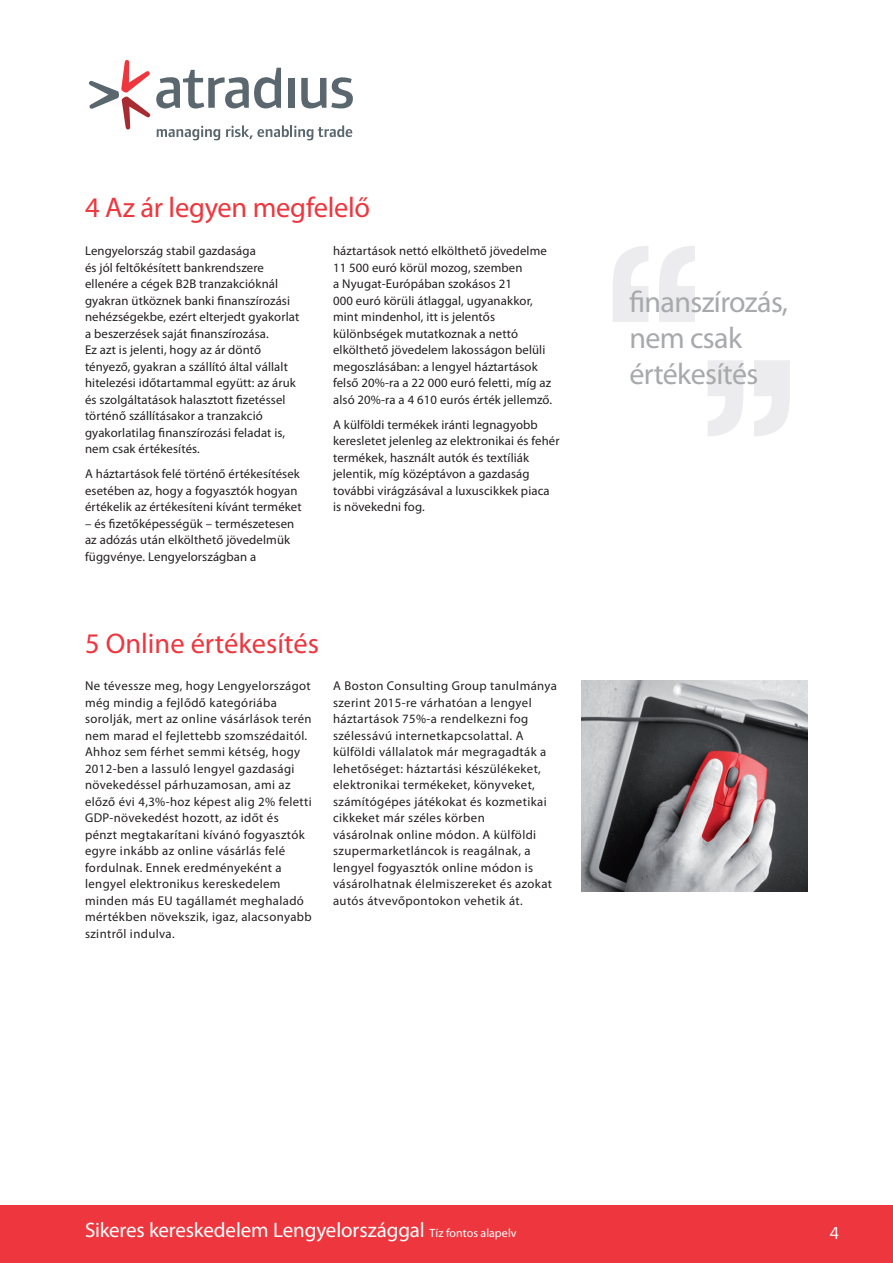
<style>
.page{position:relative;width:893px;height:1263px;background:#fff}
.page>*{position:absolute;margin:0;border:0;box-sizing:border-box;transform-origin:0 0}
.t1{font:30px/36px "Myriad Pro";letter-spacing:-.02em;color:#a8a9ad}
.t2{font:28.5px "Myriad Pro";letter-spacing:-.005em;color:#ee363e}
.t3{font:21px "Myriad Pro";letter-spacing:-.005em;color:#fff}
.t4{font:18px "Foundry Form Sans";color:#fff}
.t5{font:12.75px/16.5px "Myriad Pro";letter-spacing:.01em;color:#231f20}
.t6{font:12.75px/16.5px "Myriad Pro";letter-spacing:.03em;color:#231f20}
.s1{font-size:12px}
</style>
<div class="page">
<div style="left:0;top:1205px;width:893px;height:58px;background:#ee363e"></div>
<svg style="left:89px;top:60px;width:264px;height:80px"></svg>
<svg style="left:708px;top:360px;width:82px;height:76px"></svg>
<svg style="left:613px;top:246px;width:82px;height:76px"></svg>
<img style="left:581px;top:680px;width:227px;height:212px">
<p class="t2" style="left:85px;top:190px;width:287px">4 Az ár legyen megfelelő</p>
<p class="t5" style="left:85px;top:243px;width:216px">Lengyelország stabil gazdasága<br>és jól feltőkésített bankrendszere ellenére a cégek B2B tranzakcióknál gyakran ütköznek banki finanszírozási nehézségekbe, ezért elterjedt gyakorlat a beszerzések saját finanszírozása.<br>Ez azt is jelenti, hogy az ár döntő tényező, gyakran a szállító által vállalt hitelezési időtartammal együtt: az áruk és szolgáltatások halasztott fizetéssel történő szállításakor a tranzakció gyakorlatilag finanszírozási feladat is, nem csak értékesítés.</p>
<p class="t5" style="left:85px;top:466px;width:218px">A háztartások felé történő értékesítések esetében az, hogy a fogyasztók hogyan értékelik az értékesíteni kívánt terméket</p>
<p class="t5" style="left:85px;top:515px;width:211px">– és fizetőképességük – természetesen az adózás után elkölthető jövedelmük függvénye. Lengyelországban a</p>
<p class="t5" style="left:333px;top:243px;width:220px">háztartások nettó elkölthető jövedelme 11 500 euró körül mozog, szemben<br>a Nyugat-Európában szokásos 21<br>000 euró körüli átlaggal, ugyanakkor, mint mindenhol, itt is jelentős különbségek mutatkoznak a nettó elkölthető jövedelem lakosságon belüli megoszlásában: a lengyel háztartások felső 20%-ra a 22 000 euró feletti, míg az alsó 20%-ra a 4 610 eurós érték jellemző.</p>
<p class="t5" style="left:333px;top:416px;width:228px">A külföldi termékek iránti legnagyobb keresletet jelenleg az elektronikai és fehér termékek, használt autók és textíliák jelentik, míg középtávon a gazdaság további virágzásával a luxuscikkek piaca is növekedni fog.</p>
<p class="t2" style="left:85px;top:626px;width:235px">5 Online értékesítés</p>
<p class="t6" style="left:85px;top:677px;width:228px">Ne tévessze meg, hogy Lengyelországot még mindig a fejlődő kategóriába sorolják, mert az online vásárlások terén nem marad el fejlettebb szomszédaitól.<br>Ahhoz sem férhet semmi kétség, hogy 2012-ben a lassuló lengyel gazdasági növekedéssel párhuzamosan, ami az előző évi 4,3%-hoz képest alig 2% feletti GDP-növekedést hozott, az időt és pénzt megtakarítani kívánó fogyasztók egyre inkább az online vásárlás felé fordulnak. Ennek eredményeként a lengyel elektronikus kereskedelem minden más EU tagállamét meghaladó mértékben növekszik, igaz, alacsonyabb szintről indulva.</p>
<p class="t6" style="left:333px;top:677px;width:225px">A Boston Consulting Group tanulmánya szerint 2015-re várhatóan a lengyel háztartások 75%-a rendelkezni fog szélessávú internetkapcsolattal. A külföldi vállalatok már megragadták a lehetőséget: háztartási készülékeket, elektronikai termékeket, könyveket, számítógépes játékokat és kozmetikai cikkeket már széles körben<br>vásárolnak online módon. A külföldi szupermarketláncok is reagálnak, a lengyel fogyasztók online módon is vásárolhatnak élelmiszereket és azokat autós átvevőpontokon vehetik át.</p>
<p class="t1" style="left:629px;top:284px;width:160px">finanszírozás, nem csak értékesítés</p>
<p class="t3" style="left:85px;top:1217px;width:433px">Sikeres kereskedelem Lengyelországgal <span class="s1">Tíz fontos alapelv</span></p>
<p class="t4" style="left:830px;top:1223px;width:10px">4</p>
</div>
